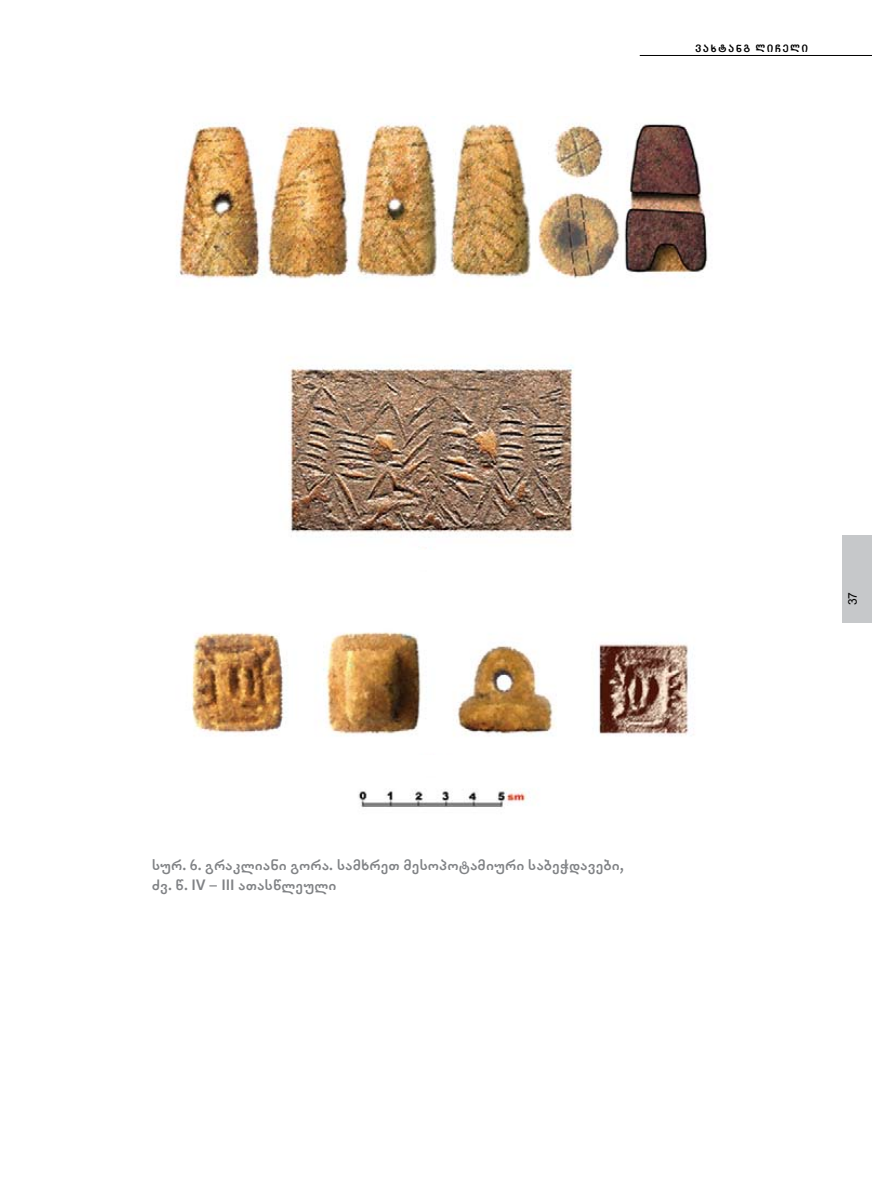
<style>
.page{position:relative;width:872px;height:1191px;background:#fff}
.page>*{position:absolute;margin:0;border:0;box-sizing:border-box;transform-origin:0 0}
.t1{font:700 15px/19.5px "Kolhety";color:#808285}
.t2{font:12px "Arial";color:#000}
.t3{font:700 10.5px "Kolhety Mt";letter-spacing:.12em;color:#000}
</style>
<div class="page">
<hr style="left:640px;top:55px;width:232px;height:1px;background:#000">
<div style="left:842px;top:535px;width:30px;height:88px;background:#c6c8ca"></div>
<img style="left:176px;top:123px;width:532px;height:685px">
<div style="left:405px;top:550px;width:53px;height:21px;background:#fff"></div>
<div style="left:410px;top:754px;width:51px;height:21px;background:#fff"></div>
<p class="t3" style="left:695px;top:44px;width:115px">VAXTANG LICELI</p>
<p class="t1" style="left:152px;top:856px;width:474px">SUR. 6. GRAKLIANI GORA. SAMXRET MESOPOTAMIURI SABEWDAVEBI,<br>ZV. W. IV – III ATASWLEULI</p>
<p class="t2" style="left:844px;top:605px;width:15px;rotate:-90deg">37</p>
</div>
